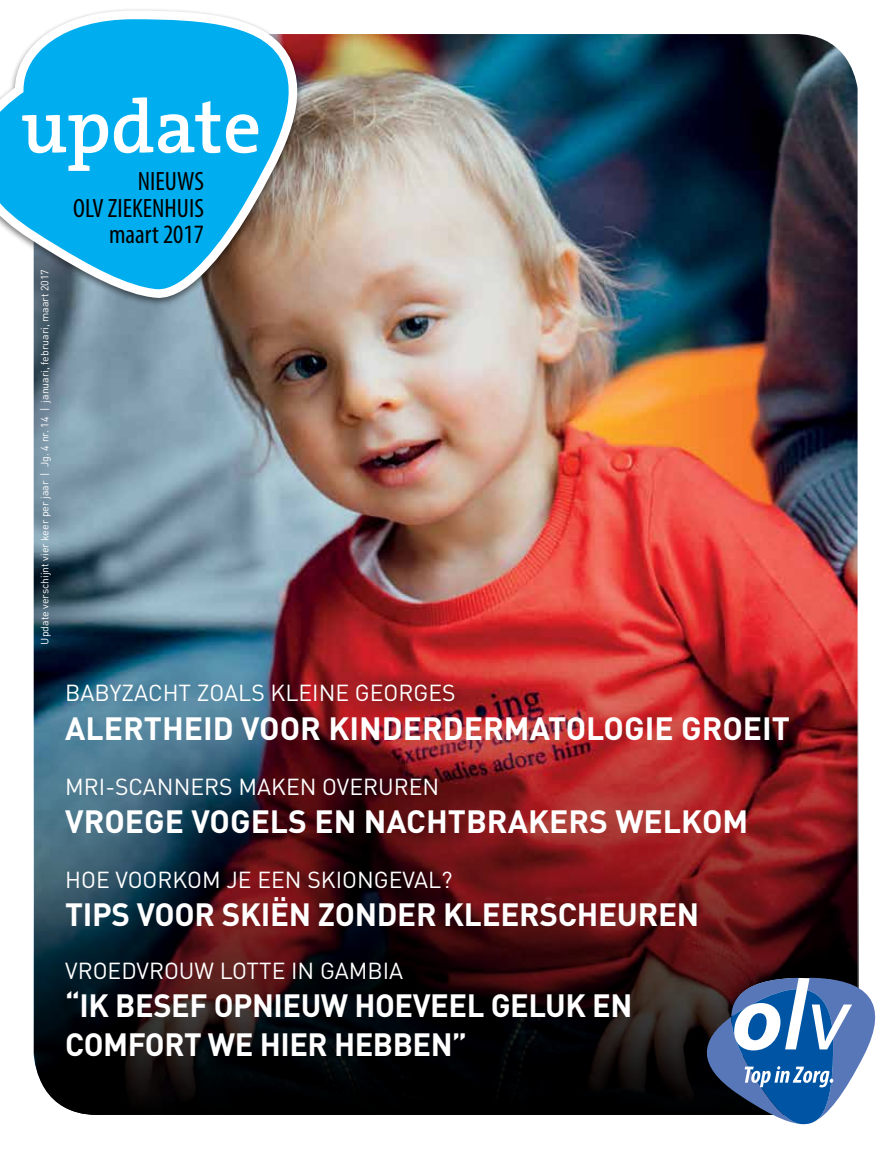
<style>
.page{position:relative;width:893px;height:1149px;background:#fff}
.page>*{position:absolute;margin:0;border:0;box-sizing:border-box;transform-origin:0 0}
.t1{font:600 75.3px "The Serif";color:#fff}
.t2{font:condensed 34.5px "Myriad Pro";color:#fff}
.t3{font:700 31.8px/38.1px "DIN";letter-spacing:-.01em;color:#fff}
.t4{font:condensed 26.55px/26.5px "Myriad Pro";color:#000;text-align:right}
.t5{font:22.95px "DIN";color:#fff}
.t6{font:10.5px "DIN Pro";color:#fff}
</style>
<div class="page">
<img style="left:34px;top:34px;width:823px;height:462px">
<img style="left:34px;top:496px;width:825px;height:618px">
<svg style="left:697px;top:969px;width:179px;height:154px"></svg>
<svg style="left:0;top:9px;width:306px;height:296px"></svg>
<p class="t2" style="left:233px;top:89px;width:28px">13</p>
<h1 class="t1" style="left:21px;top:64px;width:242px">update</h1>
<p class="t4" style="left:73px;top:169px;width:132px">NIEUWS<br>OLV ZIEKENHUIS maart 2017</p>
<p class="t6" style="left:36px;top:644px;width:377px;rotate:-90deg">Update verschijnt vier keer per jaar | Jg. 4 nr. 14 | januari, februari, maart 2017</p>
<p class="t5" style="left:65px;top:678px;width:392px">BABYZACHT ZOALS KLEINE GEORGES</p>
<p class="t3" style="left:65px;top:707px;width:726px">ALERTHEID VOOR KINDERDERMATOLOGIE GROEIT</p>
<p class="t5" style="left:65px;top:771px;width:376px">MRI-SCANNERS MAKEN OVERUREN</p>
<p class="t3" style="left:65px;top:800px;width:685px">VROEGE VOGELS EN NACHTBRAKERS WELKOM</p>
<p class="t5" style="left:65px;top:865px;width:389px">HOE VOORKOM JE EEN SKIONGEVAL?</p>
<p class="t3" style="left:65px;top:893px;width:635px">TIPS VOOR SKIËN ZONDER KLEERSCHEUREN</p>
<p class="t5" style="left:65px;top:956px;width:339px">VROEDVROUW LOTTE IN GAMBIA</p>
<p class="t3" style="left:65px;top:985px;width:569px">“IK BESEF OPNIEUW HOEVEEL GELUK EN<br>COMFORT WE HIER HEBBEN”</p>
</div>
